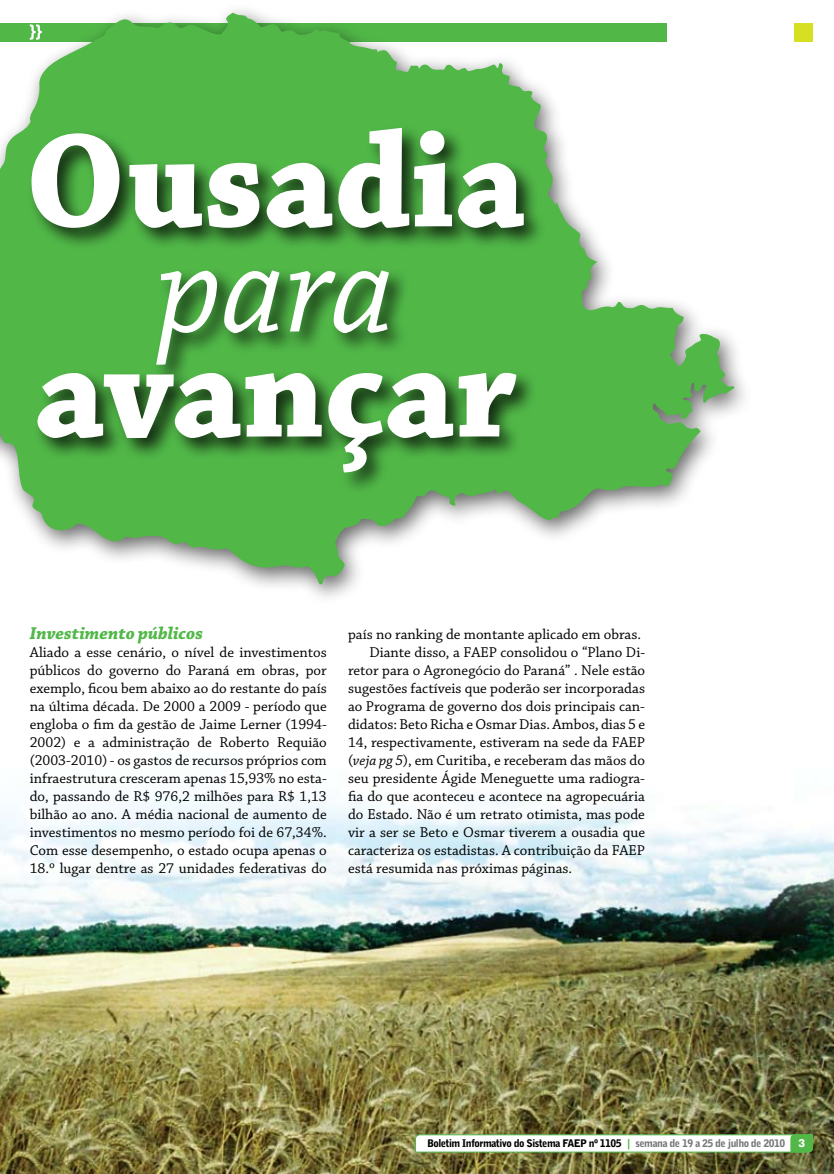
<style>
.page{position:relative;width:834px;height:1174px;background:#fff}
.page>*{position:absolute;margin:0;border:0;box-sizing:border-box;transform-origin:0 0}
.t1{font:700 141px "Chaparral Pro";color:#fff;scale:.96 1}
.t2{font:italic 141px "Chaparral Pro";color:#fff;scale:.96 1}
.t3{font:italic 700 18px "Chaparral Pro";color:#51b848}
.t4{font:15px/18px "Chaparral Pro";color:#000;text-align:justify}
.t5{font:900 10.5px "Bell Gothic BT";letter-spacing:-.05em;color:#000}
.s1{font-style:italic}
.s2{font-family:"Bell Centennial BT Bold Listing";font-weight:400;color:#51b848}
.s3{color:#77787b}
.s4{font-family:"Swiss 721 BT";font-weight:800;font-size:11.25px;color:#fff}
</style>
<div class="page">
<img style="left:0;top:794px;width:833px;height:380px">
<svg style="left:415px;top:1134px;width:398px;height:18px"></svg>
<div style="left:794px;top:23px;width:18px;height:18px;background:#d7df23"></div>
<svg style="left:0;top:12px;width:667px;height:573px;fill:#51b848"></svg>
<div style="left:26px;top:123px;width:734px;height:423px;background:#000;opacity:.75"></div>
<h1 class="t1" style="left:26px;top:99px;width:522px">Ousadia</h1>
<h1 class="t2" style="left:158px;top:209px;width:247px">para</h1>
<h1 class="t1" style="left:34px;top:309px;width:504px">avançar</h1>
<p class="t3" style="left:30px;top:623px;width:175px">Investimento públicos</p>
<p class="t4" style="left:30px;top:644px;width:298px">Aliado a esse cenário, o nível de investimentos públicos do governo do Paraná em obras, por exemplo, ficou bem abaixo ao do restante do país na última década. De 2000 a 2009 - período que engloba o fim da gestão de Jaime Lerner (1994- 2002) e a administração de Roberto Requião (2003-2010) - os gastos de recursos próprios com infraestrutura cresceram apenas 15,93% no esta&shy;do, passando de R$ 976,2 milhões para R$ 1,13 bilhão ao ano. A média nacional de aumento de investimentos no mesmo período foi de 67,34%.<br>Com esse desempenho, o estado ocupa apenas o 18.º lugar dentre as 27 unidades federativas do</p>
<p class="t4" style="left:348px;top:626px;width:294px">país no ranking de montante aplicado em obras.</p>
<p class="t4" style="left:369px;top:644px;width:277px">Diante disso, a FAEP consolidou o “Plano Di-</p>
<p class="t4" style="left:348px;top:662px;width:298px">retor para o Agronegócio do Paraná” . Nele estão</p>
<p class="t4" style="left:348px;top:680px;width:298px">sugestões factíveis que poderão ser incorporadas</p>
<p class="t4" style="left:348px;top:698px;width:298px">ao Programa de governo dos dois principais can-</p>
<p class="t4" style="left:348px;top:716px;width:298px">didatos: Beto Richa e Osmar Dias. Ambos, dias 5 e</p>
<p class="t4" style="left:348px;top:734px;width:298px">14, respectivamente, estiveram na sede da FAEP</p>
<p class="t4" style="left:348px;top:752px;width:298px">(<span class="s1">veja pg 5</span>), em Curitiba, e receberam das mãos do</p>
<p class="t4" style="left:348px;top:770px;width:298px">seu presidente Ágide Meneguette uma radiogra-</p>
<p class="t4" style="left:348px;top:788px;width:298px">fia do que aconteceu e acontece na agropecuária</p>
<p class="t4" style="left:348px;top:806px;width:298px">do Estado. Não é um retrato otimista, mas pode</p>
<p class="t4" style="left:348px;top:824px;width:298px">vir a ser se Beto e Osmar tiverem a ousadia que</p>
<p class="t4" style="left:348px;top:842px;width:298px">caracteriza os estadistas. A contribuição da FAEP</p>
<p class="t4" style="left:348px;top:860px;width:226px">está resumida nas próximas páginas.</p>
<p class="t5" style="left:427px;top:1137px;width:379px">Boletim Informativo do Sistema FAEP nº 1105 <span class="s2">|</span> <span class="s3">semana de 19 a 25 de julho de 2010</span> <span class="s4">3</span></p>
</div>
